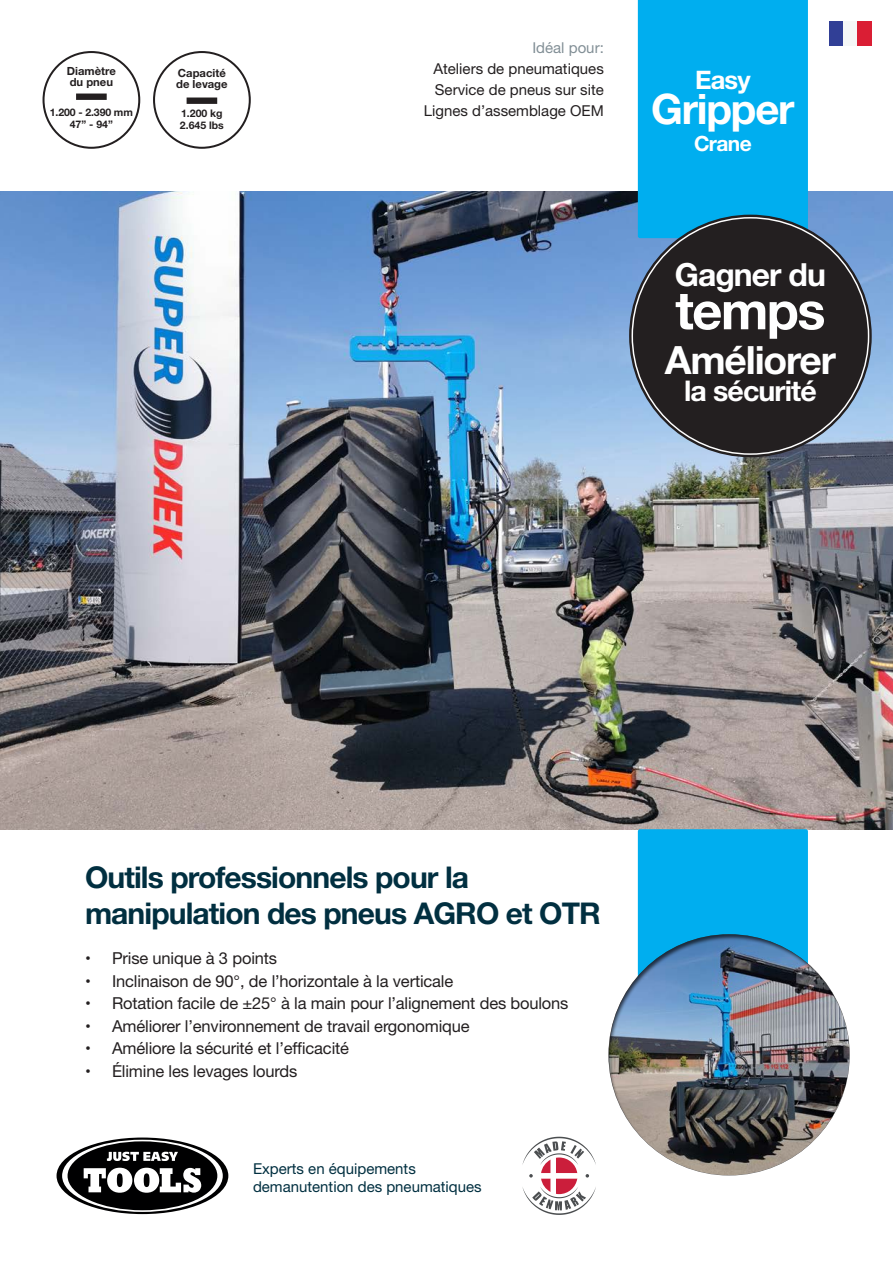
<style>
.page{position:relative;width:893px;height:1263px;background:#fff}
.page>*{position:absolute;margin:0;border:0;box-sizing:border-box;transform-origin:0 0}
.t1{font:700 52.5px "Helvetica Neue";letter-spacing:-.03em;color:#fff}
.t2{font:700 42px "Helvetica Neue";letter-spacing:-.03em;color:#fff}
.t3{font:700 39px "Helvetica Neue";letter-spacing:-.03em;color:#fff}
.t4{font:700 31.8px "Helvetica Neue";letter-spacing:-.03em;color:#fff}
.t5{font:700 30px/36px "Helvetica Neue";letter-spacing:-.03em;color:#012f40}
.t6{font:700 28.5px "Helvetica Neue";letter-spacing:-.03em;color:#fff}
.t7{font:700 25.5px "Helvetica Neue";color:#fff}
.t8{font:700 21px "Helvetica Neue";letter-spacing:-.03em;color:#fff}
.t9{font:16.5px "Helvetica Neue";letter-spacing:-.01em;color:#231f20}
.t10{font:15px/21px "Helvetica Neue";color:#231f20;text-align:right}
.t11{font:15px "Helvetica Neue";color:#012f40}
.Descriptions_TeX_Gyre_Heros{font:700 11.25px/11.2px "Helvetica Neue";color:#231f20}
.Descriptions_TeX_Gyre_Heros-2{font:700 10.5px "Helvetica Neue";color:#231f20}
.s1{color:#828f96}
</style>
<div class="page">
<img style="left:0;top:191px;width:893px;height:638px">
<div style="left:638px;top:0;width:170px;height:238px;background:#00aeef"></div>
<div style="left:638px;top:829px;width:170px;height:170px;background:#00aeef;border-radius:2px"></div>
<div style="left:607px;top:931px;width:243px;height:245px;background:#231f20;opacity:.75"></div>
<div style="left:153px;top:51px;width:98px;height:98px;border:2px solid #231f20;border-radius:50%"></div>
<div style="left:187px;top:98px;width:30px;height:6px;background:#231f20"></div>
<div style="left:43px;top:51px;width:97px;height:98px;border:2px solid #231f20;border-radius:50%"></div>
<div style="left:76px;top:94px;width:31px;height:6px;background:#231f20"></div>
<svg style="left:522px;top:1137px;width:74px;height:78px"></svg>
<svg style="left:57px;top:1137px;width:171px;height:77px"></svg>
<svg style="left:62px;top:1140px;width:161px;height:72px"></svg>
<div style="left:829px;top:21px;width:14px;height:25px;background:#313f96"></div>
<div style="left:843px;top:21px;width:14px;height:25px;background:#f5f7f7"></div>
<div style="left:857px;top:21px;width:15px;height:25px;background:#da1e34"></div>
<svg style="left:630px;top:215px;width:241px;height:241px;background:#6c696a"></svg>
<div style="left:632px;top:218px;width:236px;height:236px;background:#231f20;border-radius:50%"></div>
<p class="Descriptions_TeX_Gyre_Heros" style="left:67px;top:66px;width:50px">Diamètre du pneu</p>
<p class="Descriptions_TeX_Gyre_Heros-2" style="left:50px;top:104px;width:85px">1.200 - 2.390 mm</p>
<p class="Descriptions_TeX_Gyre_Heros-2" style="left:70px;top:116px;width:45px">47” - 94”</p>
<p class="Descriptions_TeX_Gyre_Heros" style="left:176px;top:67px;width:53px">Capacité de levage</p>
<p class="Descriptions_TeX_Gyre_Heros-2" style="left:181px;top:105px;width:43px">1.200 kg</p>
<p class="Descriptions_TeX_Gyre_Heros-2" style="left:180px;top:117px;width:45px">2.645 lbs</p>
<p class="t10" style="left:433px;top:38px;width:172px"><span class="s1">Idéal pour:<br></span>Ateliers de pneumatiques</p>
<p class="t10" style="left:435px;top:80px;width:170px">Service de pneus sur site</p>
<p class="t10" style="left:424px;top:101px;width:182px">Lignes d’assemblage OEM</p>
<p class="t7" style="left:695px;top:60px;width:57px">Easy</p>
<p class="t2" style="left:651px;top:76px;width:145px">Gripper</p>
<p class="t8" style="left:694px;top:127px;width:59px">Crane</p>
<p class="t4" style="left:675px;top:250px;width:153px">Gagner du</p>
<p class="t1" style="left:675px;top:269px;width:152px">temps</p>
<p class="t3" style="left:665px;top:330px;width:173px">Améliorer</p>
<p class="t6" style="left:684px;top:369px;width:134px">la sécurité</p>
<p class="t5" style="left:85px;top:860px;width:517px">Outils professionnels pour la manipulation des pneus AGRO et OTR</p>
<p class="t9" style="left:85px;top:946px;width:194px">• Prise unique à 3 points</p>
<p class="t9" style="left:85px;top:969px;width:370px">• Inclinaison de 90°, de l’horizontale à la verticale</p>
<p class="t9" style="left:85px;top:991px;width:485px">• Rotation facile de ±25° à la main pour l’alignement des boulons</p>
<p class="t9" style="left:85px;top:1014px;width:386px">• Améliorer l’environnement de travail ergonomique</p>
<p class="t9" style="left:85px;top:1036px;width:266px">• Améliore la sécurité et l’efficacité</p>
<p class="t9" style="left:85px;top:1059px;width:214px">• Élimine les levages lourds</p>
<p class="t11" style="left:253px;top:1158px;width:164px">Experts en équipements</p>
<p class="t11" style="left:253px;top:1176px;width:230px">demanutention des pneumatiques</p>
</div>
